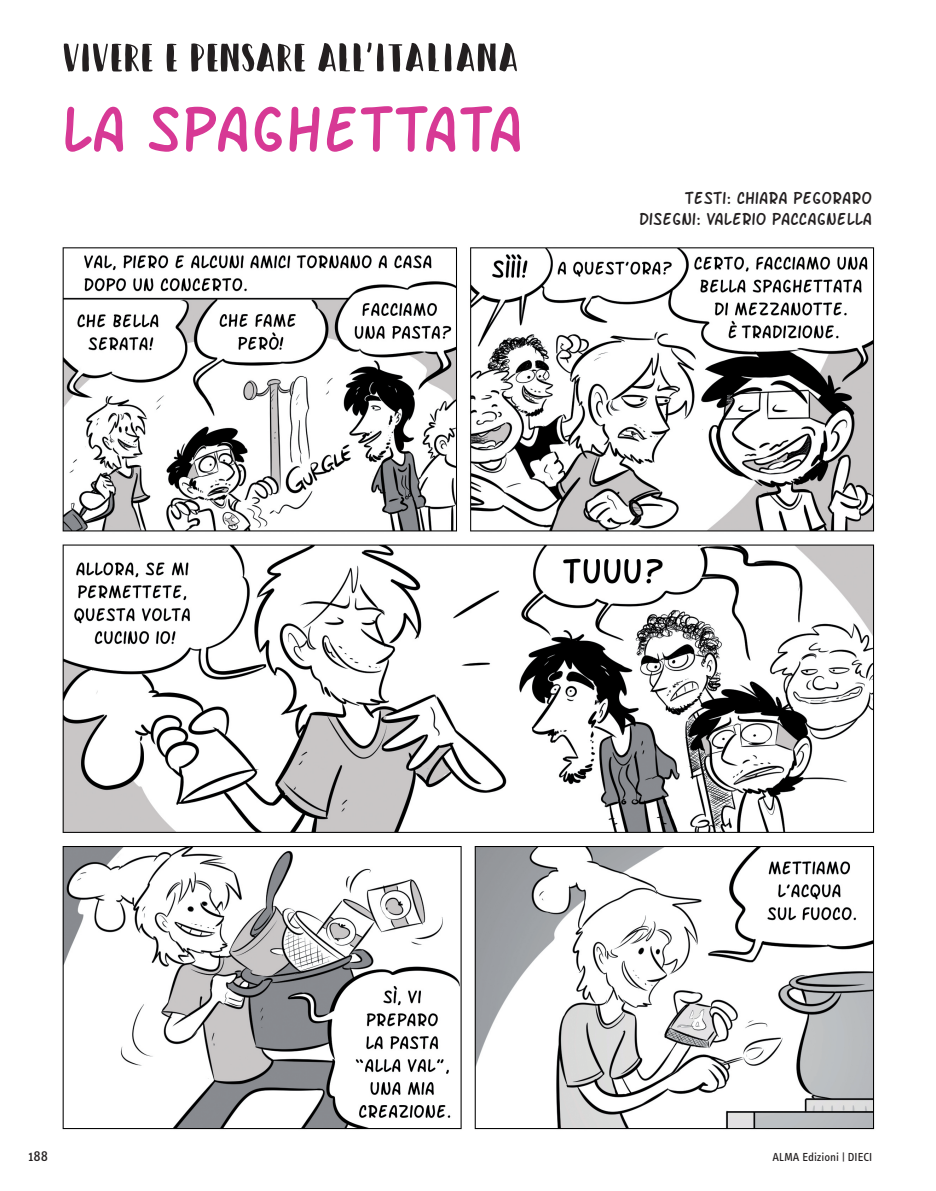
<style>
.page{position:relative;width:936px;height:1191px;background:#fff}
.page>*{position:absolute;margin:0;border:0;box-sizing:border-box;transform-origin:0 0}
.t1{font:67.5px "SF Arch Rival";color:#d73995}
.t2{font:18px/21px "SF Arch Rival";color:#231f20;text-align:right}
.t3{font:15px "Info Text Pro";color:#231f20}
.t4{font:12px "Info Text Pro";color:#231f20}
</style>
<div class="page">
<svg style="left:64px;top:42px;width:453px;height:30px"></svg>
<img style="left:62px;top:247px;width:813px;height:883px">
<h1 class="t1" style="left:62px;top:83px;width:463px">LA SPAGHETTATA</h1>
<p class="t2" style="left:639px;top:185px;width:234px">TESTI: CHIARA PEGORARO<br>DISEGNI: VALERIO PACCAGNELLA</p>
<p class="t3" style="left:29px;top:1146px;width:21px">188</p>
<p class="t4" style="left:772px;top:1149px;width:101px">ALMA Edizioni | DIECI</p>
</div>
